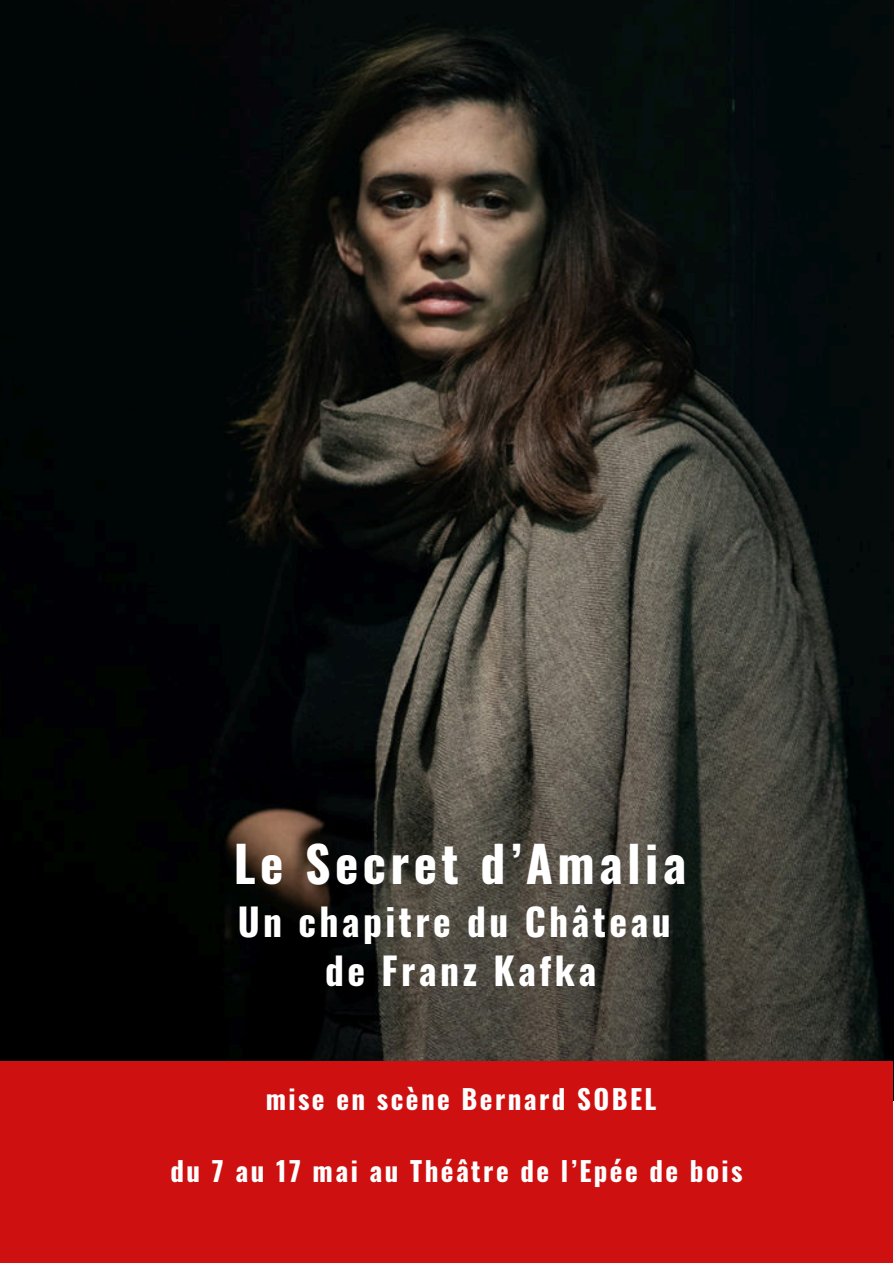
<style>
.page{position:relative;width:894px;height:1263px;background:#fff}
.page>*{position:absolute;margin:0;border:0;box-sizing:border-box;transform-origin:0 0}
.t1{font:700 49.5px "Oswald";letter-spacing:.09em;color:#fff}
.t2{font:700 37.5px/49.5px "Oswald";letter-spacing:.09em;color:#fff;text-align:center}
.t3{font:700 27px "Oswald";letter-spacing:.09em;color:#fff}
</style>
<div class="page">
<img style="left:0;top:0;width:894px;height:1101px">
<div style="left:0;top:1061px;width:893px;height:202px;background:#cf1010"></div>
<p class="t1" style="left:234px;top:825px;width:454px">Le Secret d’Amalia</p>
<p class="t2" style="left:238px;top:895px;width:434px">Un chapitre du Château de Franz Kafka</p>
<h1 class="t3" style="left:266px;top:1078px;width:392px">mise en scène Bernard SOBEL</h1>
<p class="t3" style="left:170px;top:1150px;width:574px">du 7 au 17 mai au Théâtre de l’Epée de bois</p>
</div>
